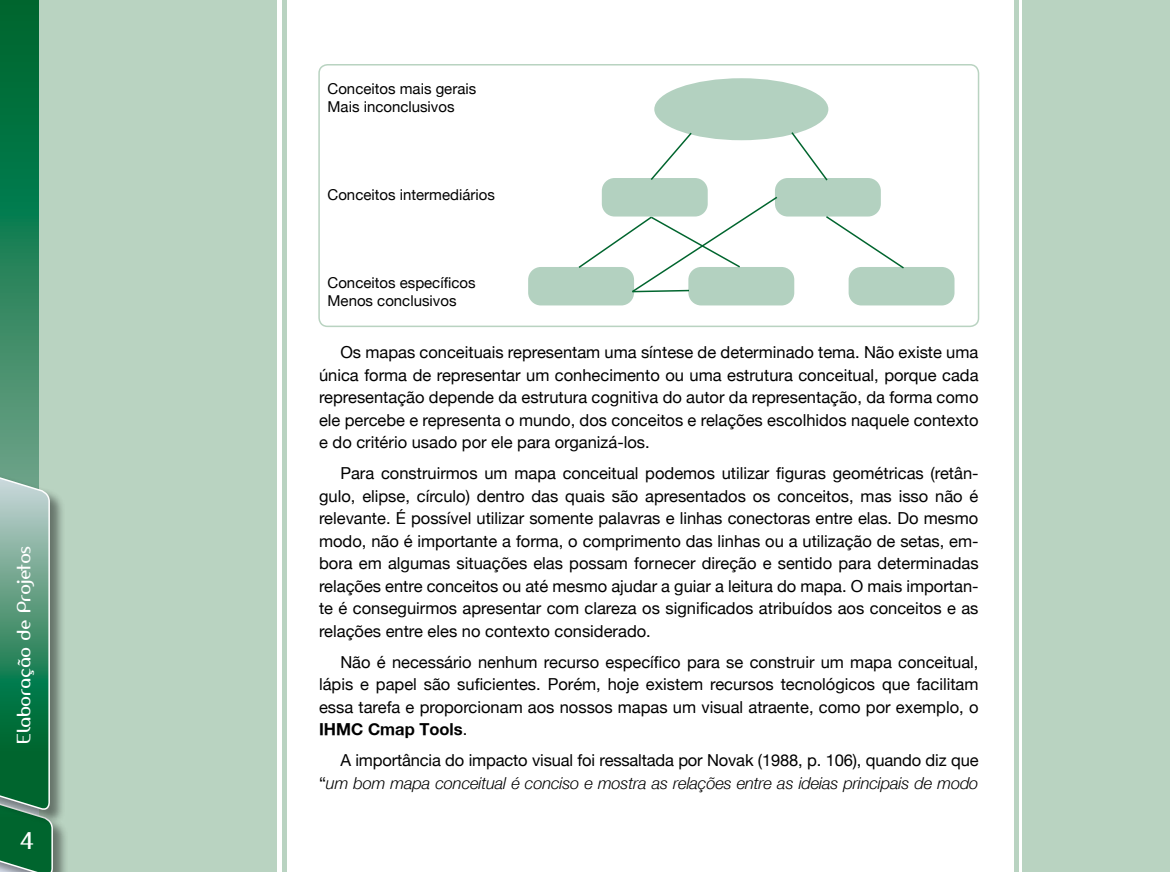
<style>
.page{position:relative;width:1170px;height:872px;background:#fff}
.page>*{position:absolute;margin:0;border:0;box-sizing:border-box;transform-origin:0 0}
.t1{font:22.5px "Amerika Sans";color:#fff}
.t2{font:18px "Amerika Sans";color:#fff}
.t3{font:16.5px/22.5px "Helvetica Neue";color:#000;text-align:justify}
.t4{font:15px/18px "Helvetica Neue";color:#000}
.s1{font-weight:700}
.s2{font-style:italic}
</style>
<div class="page">
<div style="left:1022px;top:0;width:147px;height:872px;background:#b9d3c1"></div>
<div style="left:1013px;top:0;width:5px;height:872px;background:#b9d3c1"></div>
<div style="left:0;top:0;width:276px;height:872px;background:#b9d3c1"></div>
<svg style="left:0;top:0;width:38px;height:472px;background:#228055"></svg>
<div style="left:0;top:799px;width:68px;height:73px;background:#000;opacity:.45"></div>
<div style="left:0;top:472px;width:65px;height:353px;background:#000;opacity:.45"></div>
<svg style="left:0;top:472px;width:54px;height:400px;background:#488e6c"></svg>
<div style="left:282px;top:0;width:5px;height:872px;background:#b9d3c1"></div>
<hr style="left:1169px;top:0;width:1px;height:872px;background:#b9d3c1">
<svg style="left:651px;top:131px;width:41px;height:47px"></svg>
<svg style="left:790px;top:131px;width:37px;height:47px"></svg>
<svg style="left:578px;top:195px;width:196px;height:98px"></svg>
<svg style="left:824px;top:215px;width:80px;height:52px"></svg>
<div style="left:654px;top:78px;width:174px;height:62px;background:#b3d1c0;border-radius:50%"></div>
<div style="left:528px;top:267px;width:106px;height:38px;background:#b3d1c0;border-radius:13px"></div>
<div style="left:688px;top:267px;width:106px;height:38px;background:#b3d1c0;border-radius:13px"></div>
<div style="left:848px;top:267px;width:106px;height:38px;background:#b3d1c0;border-radius:13px"></div>
<div style="left:601px;top:178px;width:106px;height:38px;background:#b3d1c0;border-radius:13px"></div>
<div style="left:774px;top:178px;width:106px;height:38px;background:#b3d1c0;border-radius:13px"></div>
<div style="left:318px;top:64px;width:661px;height:263px;border:2px solid #b9d3c1;border-radius:9px"></div>
<p class="t2" style="left:12px;top:743px;width:199px;rotate:-90deg">Elaboração de Projetos</p>
<h1 class="t1" style="left:20px;top:826px;width:15px">4</h1>
<p class="t4" style="left:327px;top:80px;width:150px">Conceitos mais gerais<br>Mais inconclusivos</p>
<p class="t4" style="left:327px;top:186px;width:169px">Conceitos intermediários</p>
<p class="t4" style="left:327px;top:274px;width:150px">Conceitos específicos<br>Menos conclusivos</p>
<p class="t3" style="left:319px;top:341px;width:661px;text-indent:21px">Os mapas conceituais representam uma síntese de determinado tema. Não existe uma única forma de representar um conhecimento ou uma estrutura conceitual, porque cada representação depende da estrutura cognitiva do autor da representação, da forma como ele percebe e representa o mundo, dos conceitos e relações escolhidos naquele contexto e do critério usado por ele para organizá-los.</p>
<p class="t3" style="left:319px;top:462px;width:661px;text-indent:21px">Para construirmos um mapa conceitual podemos utilizar figuras geométricas (retân&shy;gulo, elipse, círculo) dentro das quais são apresentados os conceitos, mas isso não é relevante. É possível utilizar somente palavras e linhas conectoras entre elas. Do mesmo modo, não é importante a forma, o comprimento das linhas ou a utilização de setas, em&shy;bora em algumas situações elas possam fornecer direção e sentido para determinadas relações entre conceitos ou até mesmo ajudar a guiar a leitura do mapa. O mais importan&shy;te é conseguirmos apresentar com clareza os significados atribuídos aos conceitos e as relações entre eles no contexto considerado.</p>
<p class="t3" style="left:319px;top:650px;width:661px;text-indent:21px">Não é necessário nenhum recurso específico para se construir um mapa conceitual, lápis e papel são suficientes. Porém, hoje existem recursos tecnológicos que facilitam essa tarefa e proporcionam aos nossos mapas um visual atraente, como por exemplo, o <span class="s1">IHMC Cmap Tools</span>.</p>
<p class="t3" style="left:319px;top:749px;width:661px;text-align:right">A importância do impacto visual foi ressaltada por Novak (1988, p. 106), quando diz que “<span class="s2">um bom mapa conceitual é conciso e mostra as relações entre as ideias principais de modo</span></p>
</div>
